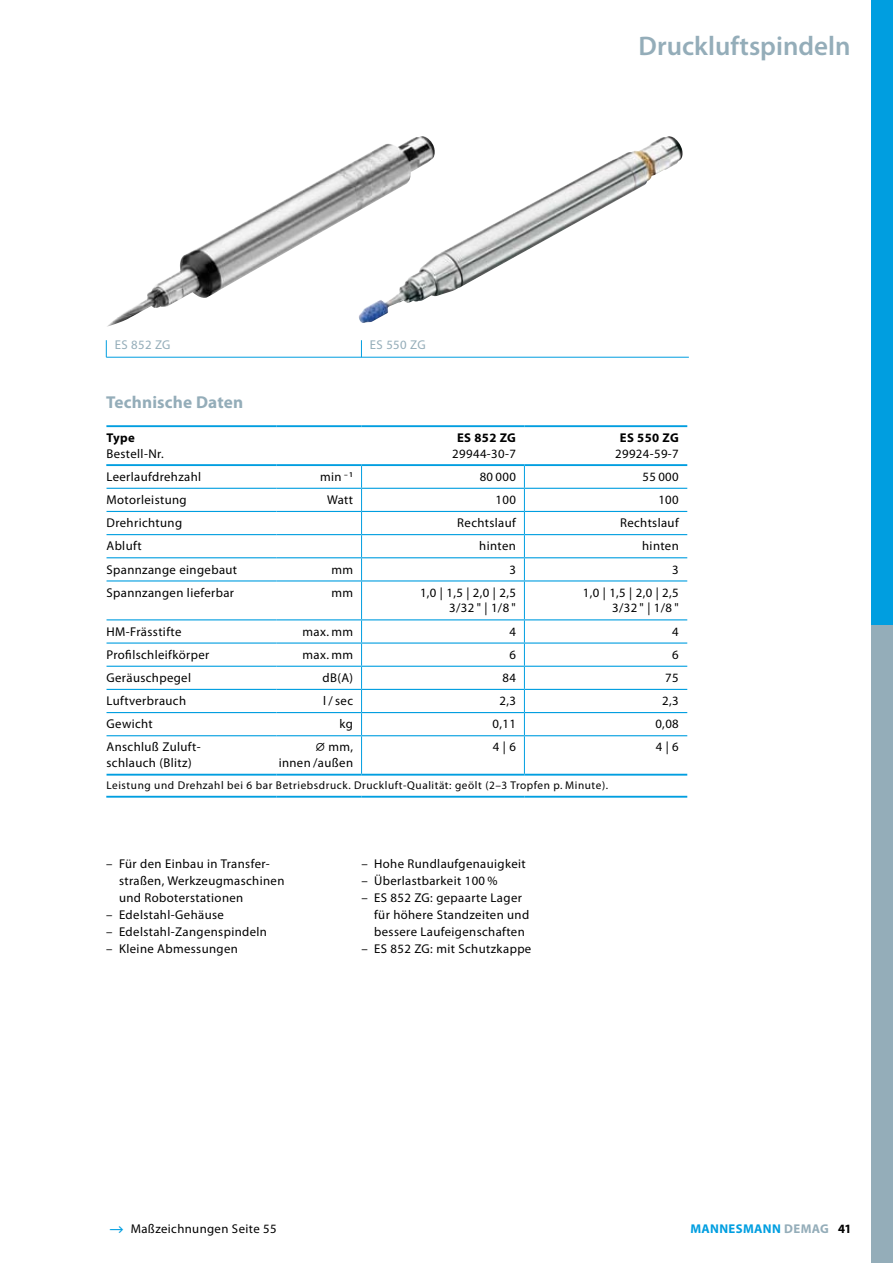
<style>
.page{position:relative;width:893px;height:1263px;background:#fff}
.page>*{position:absolute;margin:0;border:0;box-sizing:border-box;transform-origin:0 0}
.t1{font:600 27px "Myriad Pro";color:#94adb9}
.t2{font:700 17.25px "Myriad Pro";letter-spacing:.01em;color:#94adb9}
.t3{font:12.75px/17px "Myriad Pro";letter-spacing:.03em;color:#000}
.t4{font:700 12.75px "Myriad Pro";letter-spacing:.03em;color:#000}
.t5{font:700 12.75px "Myriad Pro";letter-spacing:.03em;color:#009ee0}
.t6{font:12.75px "Myriad Pro";letter-spacing:.03em;color:#94adb9}
.t7{font:11.25px "Myriad Pro";letter-spacing:.05em;color:#000}
.s1{font-family:"Mannesmann"}
.s2{font-family:"Mannesmann";color:#009ee0}
.s3{color:#94adb9}
.s4{color:#000}
</style>
<div class="page">
<svg style="left:106px;top:427px;width:581px;height:348px"></svg>
<hr style="left:361px;top:736px;width:1px;height:38px;background:#009ee0">
<hr style="left:107px;top:735px;width:169px;height:1px;background:#009ee0">
<hr style="left:276px;top:735px;width:86px;height:1px;background:#009ee0">
<hr style="left:107px;top:774px;width:169px;height:2px;background:#009ee0">
<hr style="left:276px;top:774px;width:86px;height:2px;background:#009ee0">
<hr style="left:106px;top:425px;width:170px;height:2px;background:#009ee0">
<hr style="left:276px;top:425px;width:86px;height:2px;background:#009ee0">
<hr style="left:362px;top:425px;width:162px;height:2px;background:#009ee0">
<hr style="left:524px;top:425px;width:163px;height:2px;background:#009ee0">
<hr style="left:106px;top:464px;width:170px;height:2px;background:#009ee0">
<hr style="left:276px;top:464px;width:86px;height:2px;background:#009ee0">
<hr style="left:362px;top:464px;width:162px;height:2px;background:#009ee0">
<hr style="left:524px;top:464px;width:163px;height:2px;background:#009ee0">
<svg style="left:361px;top:466px;width:1px;height:114px"></svg>
<svg style="left:524px;top:466px;width:1px;height:114px"></svg>
<hr style="left:361px;top:581px;width:1px;height:38px;background:#009ee0">
<hr style="left:524px;top:581px;width:1px;height:38px;background:#009ee0">
<svg style="left:361px;top:620px;width:1px;height:115px"></svg>
<svg style="left:524px;top:620px;width:1px;height:115px"></svg>
<hr style="left:524px;top:736px;width:1px;height:38px;background:#009ee0">
<hr style="left:107px;top:488px;width:169px;height:1px;background:#009ee0">
<hr style="left:276px;top:488px;width:86px;height:1px;background:#009ee0">
<hr style="left:362px;top:488px;width:162px;height:1px;background:#009ee0">
<hr style="left:524px;top:488px;width:163px;height:1px;background:#009ee0">
<hr style="left:107px;top:511px;width:169px;height:1px;background:#009ee0">
<hr style="left:276px;top:511px;width:86px;height:1px;background:#009ee0">
<hr style="left:362px;top:511px;width:162px;height:1px;background:#009ee0">
<hr style="left:524px;top:511px;width:163px;height:1px;background:#009ee0">
<hr style="left:107px;top:534px;width:169px;height:1px;background:#009ee0">
<hr style="left:276px;top:534px;width:86px;height:1px;background:#009ee0">
<hr style="left:362px;top:534px;width:162px;height:1px;background:#009ee0">
<hr style="left:524px;top:534px;width:163px;height:1px;background:#009ee0">
<hr style="left:107px;top:557px;width:169px;height:1px;background:#009ee0">
<hr style="left:276px;top:557px;width:86px;height:1px;background:#009ee0">
<hr style="left:362px;top:557px;width:162px;height:1px;background:#009ee0">
<hr style="left:524px;top:557px;width:163px;height:1px;background:#009ee0">
<hr style="left:107px;top:580px;width:169px;height:1px;background:#009ee0">
<hr style="left:276px;top:580px;width:86px;height:1px;background:#009ee0">
<hr style="left:362px;top:580px;width:162px;height:1px;background:#009ee0">
<hr style="left:524px;top:580px;width:163px;height:1px;background:#009ee0">
<hr style="left:107px;top:619px;width:169px;height:1px;background:#009ee0">
<hr style="left:276px;top:619px;width:86px;height:1px;background:#009ee0">
<hr style="left:362px;top:619px;width:162px;height:1px;background:#009ee0">
<hr style="left:524px;top:619px;width:163px;height:1px;background:#009ee0">
<hr style="left:107px;top:642px;width:169px;height:2px;background:#009ee0">
<hr style="left:276px;top:642px;width:86px;height:2px;background:#009ee0">
<hr style="left:362px;top:642px;width:162px;height:2px;background:#009ee0">
<hr style="left:524px;top:642px;width:163px;height:2px;background:#009ee0">
<hr style="left:107px;top:666px;width:169px;height:1px;background:#009ee0">
<hr style="left:276px;top:666px;width:86px;height:1px;background:#009ee0">
<hr style="left:362px;top:666px;width:162px;height:1px;background:#009ee0">
<hr style="left:524px;top:666px;width:163px;height:1px;background:#009ee0">
<hr style="left:107px;top:689px;width:169px;height:1px;background:#009ee0">
<hr style="left:276px;top:689px;width:86px;height:1px;background:#009ee0">
<hr style="left:362px;top:689px;width:162px;height:1px;background:#009ee0">
<hr style="left:524px;top:689px;width:163px;height:1px;background:#009ee0">
<hr style="left:107px;top:712px;width:169px;height:1px;background:#009ee0">
<hr style="left:276px;top:712px;width:86px;height:1px;background:#009ee0">
<hr style="left:362px;top:712px;width:162px;height:1px;background:#009ee0">
<hr style="left:524px;top:712px;width:163px;height:1px;background:#009ee0">
<hr style="left:362px;top:735px;width:162px;height:1px;background:#009ee0">
<hr style="left:524px;top:735px;width:163px;height:1px;background:#009ee0">
<hr style="left:362px;top:774px;width:162px;height:2px;background:#009ee0">
<hr style="left:524px;top:774px;width:163px;height:2px;background:#009ee0">
<hr style="left:106px;top:796px;width:170px;height:2px;background:#009ee0">
<hr style="left:276px;top:796px;width:86px;height:2px;background:#009ee0">
<hr style="left:362px;top:796px;width:162px;height:2px;background:#009ee0">
<hr style="left:524px;top:796px;width:163px;height:2px;background:#009ee0">
<svg style="left:106px;top:340px;width:1px;height:17px"></svg>
<hr style="left:106px;top:357px;width:583px;height:1px;background:#009ee0">
<svg style="left:361px;top:340px;width:1px;height:17px"></svg>
<div style="left:872px;top:0;width:21px;height:625px;background:#009ee0"></div>
<div style="left:872px;top:625px;width:21px;height:638px;background:#94adb9"></div>
<img style="left:107px;top:159px;width:252px;height:168px">
<img style="left:359px;top:136px;width:324px;height:187px">
<h1 class="t1" style="left:639px;top:29px;width:213px">Druckluftspindeln</h1>
<p class="t6" style="left:115px;top:337px;width:57px">ES 852 ZG</p>
<p class="t6" style="left:370px;top:337px;width:57px">ES 550 ZG</p>
<h2 class="t2" style="left:106px;top:391px;width:138px">Technische Daten</h2>
<p class="t4" style="left:106px;top:429px;width:30px">Type</p>
<p class="t3" style="left:106px;top:445px;width:59px">Bestell-Nr.</p>
<p class="t4" style="left:457px;top:429px;width:60px">ES 852 ZG</p>
<p class="t3" style="left:452px;top:445px;width:65px">29944-30-7</p>
<p class="t4" style="left:620px;top:429px;width:60px">ES 550 ZG</p>
<p class="t3" style="left:615px;top:445px;width:65px">29924-59-7</p>
<p class="t3" style="left:107px;top:468px;width:96px">Leerlaufdrehzahl</p>
<p class="t3" style="left:320px;top:468px;width:34px">min <sup>–1</sup></p>
<p class="t3" style="left:480px;top:468px;width:38px">80 000</p>
<p class="t3" style="left:643px;top:468px;width:38px">55 000</p>
<p class="t3" style="left:107px;top:491px;width:82px">Motorleistung</p>
<p class="t3" style="left:327px;top:491px;width:28px">Watt</p>
<p class="t3" style="left:495px;top:491px;width:22px">100</p>
<p class="t3" style="left:658px;top:491px;width:22px">100</p>
<p class="t3" style="left:107px;top:514px;width:77px">Drehrichtung</p>
<p class="t3" style="left:457px;top:514px;width:60px">Rechtslauf</p>
<p class="t3" style="left:620px;top:514px;width:60px">Rechtslauf</p>
<p class="t3" style="left:107px;top:537px;width:37px">Abluft</p>
<p class="t3" style="left:479px;top:537px;width:38px">hinten</p>
<p class="t3" style="left:642px;top:537px;width:38px">hinten</p>
<p class="t3" style="left:107px;top:560px;width:132px">Spannzange eingebaut</p>
<p class="t3" style="left:331px;top:560px;width:23px">mm</p>
<p class="t3" style="left:509px;top:560px;width:8px">3</p>
<p class="t3" style="left:672px;top:560px;width:8px">3</p>
<p class="t3" style="left:107px;top:584px;width:129px">Spannzangen lieferbar</p>
<p class="t3" style="left:331px;top:584px;width:23px">mm</p>
<p class="t3" style="left:420px;top:584px;width:97px;line-height:15.8px;text-align:right">1,0 | 1,5 | 2,0 | 2,5<br>3/32 " | 1/8 "</p>
<p class="t3" style="left:583px;top:584px;width:97px;line-height:15.8px;text-align:right">1,0 | 1,5 | 2,0 | 2,5<br>3/32 " | 1/8 "</p>
<p class="t3" style="left:107px;top:623px;width:76px">HM-Frässtifte</p>
<p class="t3" style="left:303px;top:623px;width:52px">max. mm</p>
<p class="t3" style="left:509px;top:623px;width:8px">4</p>
<p class="t3" style="left:672px;top:623px;width:8px">4</p>
<p class="t3" style="left:107px;top:646px;width:104px">Profilschleifkörper</p>
<p class="t3" style="left:303px;top:646px;width:52px">max. mm</p>
<p class="t3" style="left:509px;top:646px;width:8px">6</p>
<p class="t3" style="left:672px;top:646px;width:8px">6</p>
<p class="t3" style="left:107px;top:669px;width:86px">Geräuschpegel</p>
<p class="t3" style="left:323px;top:669px;width:32px">dB(A)</p>
<p class="t3" style="left:502px;top:669px;width:15px">84</p>
<p class="t3" style="left:665px;top:669px;width:15px">75</p>
<p class="t3" style="left:107px;top:692px;width:81px">Luftverbrauch</p>
<p class="t3" style="left:323px;top:692px;width:32px">l/sec</p>
<p class="t3" style="left:499px;top:692px;width:18px">2,3</p>
<p class="t3" style="left:662px;top:692px;width:18px">2,3</p>
<p class="t3" style="left:107px;top:715px;width:48px">Gewicht</p>
<p class="t3" style="left:340px;top:715px;width:15px">kg</p>
<p class="t3" style="left:492px;top:715px;width:25px">0,11</p>
<p class="t3" style="left:655px;top:715px;width:25px">0,08</p>
<p class="t3" style="left:107px;top:738px;width:96px">Anschluß Zuluft-</p>
<p class="t3" style="left:316px;top:738px;width:39px"><span class="s1">c</span> mm,</p>
<p class="t3" style="left:107px;top:754px;width:87px">schlauch (Blitz)</p>
<p class="t3" style="left:279px;top:754px;width:76px">innen /außen</p>
<p class="t3" style="left:493px;top:738px;width:25px">4 | 6</p>
<p class="t3" style="left:656px;top:738px;width:25px">4 | 6</p>
<p class="t7" style="left:107px;top:778px;width:503px">Leistung und Drehzahl bei 6 bar Betriebsdruck. Druckluft-Qualität: geölt (2–3 Tropfen p. Minute).</p>
<p class="t3" style="left:119px;top:854px;width:167px;text-indent:-13px">– Für den Einbau in Transfer&shy;straßen, Werkzeugmaschinen und Roboterstationen</p>
<p class="t3" style="left:106px;top:905px;width:119px">– Edelstahl-Gehäuse</p>
<p class="t3" style="left:106px;top:922px;width:162px">– Edelstahl-Zangenspindeln</p>
<p class="t3" style="left:106px;top:939px;width:133px">– Kleine Abmessungen</p>
<p class="t3" style="left:361px;top:854px;width:166px">– Hohe Rundlaufgenauigkeit</p>
<p class="t3" style="left:361px;top:871px;width:138px">– Überlastbarkeit 100 %</p>
<p class="t3" style="left:374px;top:888px;width:157px;text-indent:-13px">– ES 852 ZG: gepaarte Lager für höhere Standzeiten und bessere Laufeigenschaften</p>
<p class="t3" style="left:361px;top:939px;width:171px">– ES 852 ZG: mit Schutzkappe</p>
<p class="t3" style="left:109px;top:1220px;width:169px"><span class="s2">b</span> Maßzeichnungen Seite 55</p>
<p class="t5" style="left:690px;top:1220px;width:162px">MANNESMANN <span class="s3">DEMAG</span> <span class="s4">41</span></p>
</div>
